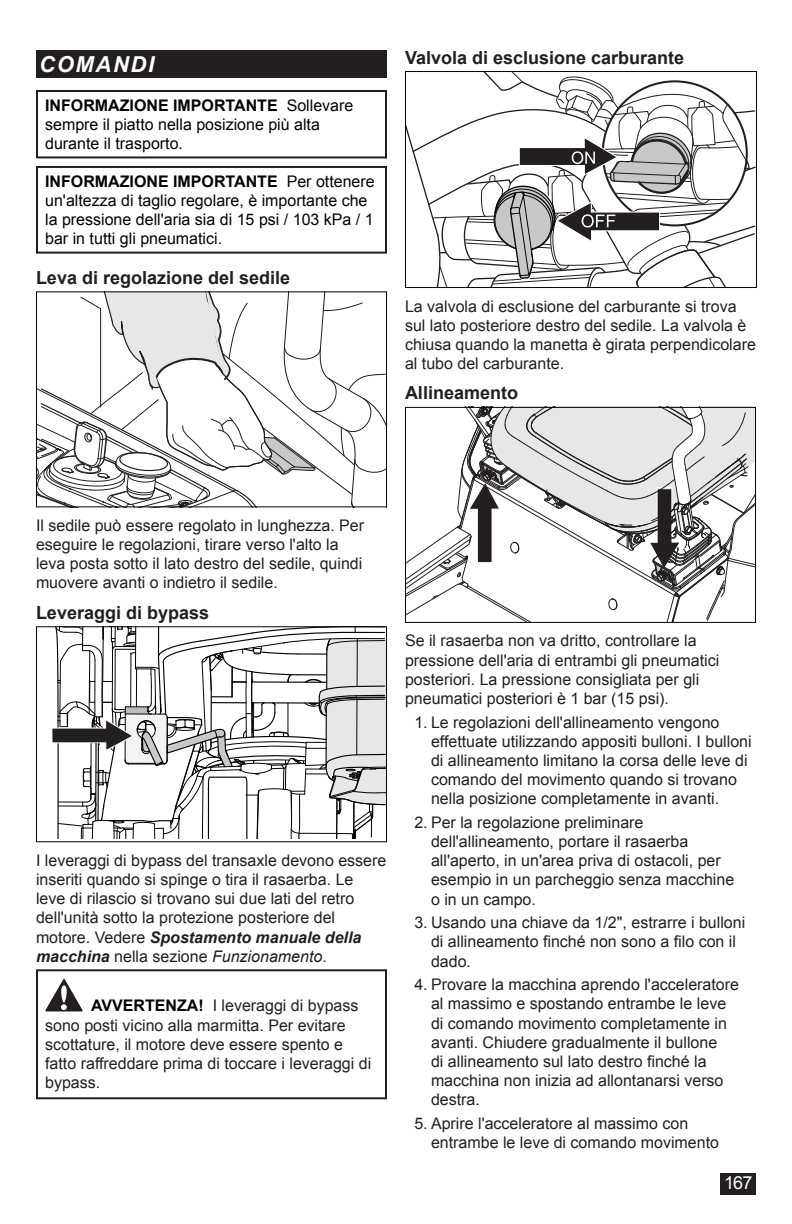
<style>
.page{position:relative;width:792px;height:1224px;background:#fff}
.page>*{position:absolute;margin:0;border:0;box-sizing:border-box;transform-origin:0 0}
.t1{font:italic 700 22px "Arial";letter-spacing:.075em;color:#fff}
.t2{font:700 18px "Arial";color:#231f20}
.t3{font:18px "Arial";color:#fff}
.t4{font:16px/19.2px "Arial";color:#231f20}
.t5{font:16px/19.2px "Arial";color:#040503}
.s1{font-weight:700}
.s2{font-weight:700;font-style:italic}
.s3{font-style:italic}
.s4{font-weight:700;color:#040503}
</style>
<div class="page">
<div style="left:721px;top:1174px;width:35px;height:21px;background:#231f20"></div>
<div style="left:36px;top:50px;width:351px;height:28px;background:#231f20"></div>
<div style="left:36px;top:90px;width:351px;height:68px;border:2px solid #231f20"></div>
<div style="left:36px;top:166px;width:351px;height:88px;border:2px solid #231f20"></div>
<svg style="left:36px;top:293px;width:351px;height:215px"></svg>
<div style="left:36px;top:291px;width:351px;height:216px;border:1px solid #040503"></div>
<svg style="left:52px;top:628px;width:333px;height:211px"></svg>
<div style="left:36px;top:626px;width:351px;height:216px;border:1px solid #040503"></div>
<svg style="left:45px;top:979px;width:38px;height:32px"></svg>
<div style="left:36px;top:969px;width:351px;height:130px;border:2px solid #231f20"></div>
<svg style="left:407px;top:73px;width:348px;height:213px"></svg>
<div style="left:405px;top:71px;width:352px;height:217px;border:1px solid #040503"></div>
<svg style="left:407px;top:409px;width:347px;height:212px"></svg>
<div style="left:405px;top:407px;width:351px;height:216px;border:1px solid #040503"></div>
<h1 class="t1" style="left:39px;top:50px;width:116px">COMANDI</h1>
<p class="t5" style="left:45px;top:96px;width:310px"><span class="s1">INFORMAZIONE IMPORTANTE</span> Sollevare sempre il piatto nella posizione più alta durante il trasporto.</p>
<p class="t5" style="left:45px;top:172px;width:331px"><span class="s1">INFORMAZIONE IMPORTANTE</span> Per ottenere un'altezza di taglio regolare, è importante che la pressione dell'aria sia di 15 psi / 103 kPa / 1 bar in tutti gli pneumatici.</p>
<p class="t2" style="left:36px;top:266px;width:256px">Leva di regolazione del sedile</p>
<p class="t2" style="left:405px;top:45px;width:281px">Valvola di esclusione carburante</p>
<p class="t4" style="left:405px;top:296px;width:352px">La valvola di esclusione del carburante si trova sul lato posteriore destro del sedile. La valvola è chiusa quando la manetta è girata perpendicolare al tubo del carburante.</p>
<p class="t2" style="left:405px;top:381px;width:115px">Allineamento</p>
<p class="t4" style="left:36px;top:516px;width:330px">Il sedile può essere regolato in lunghezza. Per eseguire le regolazioni, tirare verso l'alto la leva posta sotto il lato destro del sedile, quindi muovere avanti o indietro il sedile.</p>
<p class="t2" style="left:36px;top:600px;width:175px">Leveraggi di bypass</p>
<p class="t4" style="left:36px;top:851px;width:352px">I leveraggi di bypass del transaxle devono essere inseriti quando si spinge o tira il rasaerba. Le leve di rilascio si trovano sui due lati del retro dell'unità sotto la protezione posteriore del motore. Vedere <span class="s2">Spostamento manuale della macchina</span> nella sezione <span class="s3">Funzionamento</span>.</p>
<p class="t4" style="left:45px;top:996px;width:328px;text-indent:46px"><span class="s4">AVVERTENZA!</span> I leveraggi di bypass sono posti vicino alla marmitta. Per evitare scottature, il motore deve essere spento e fatto raffreddare prima di toccare i leveraggi di bypass.</p>
<p class="t4" style="left:405px;top:631px;width:316px">Se il rasaerba non va dritto, controllare la pressione dell'aria di entrambi gli pneumatici posteriori. La pressione consigliata per gli pneumatici posteriori è 1 bar (15 psi).</p>
<p class="t4" style="left:431px;top:712px;width:322px;text-indent:-17px">1. Le regolazioni dell'allineamento vengono effettuate utilizzando appositi bulloni. I bulloni di allineamento limitano la corsa delle leve di comando del movimento quando si trovano nella posizione completamente in avanti.</p>
<p class="t4" style="left:431px;top:813px;width:305px;text-indent:-17px">2. Per la regolazione preliminare dell'allineamento, portare il rasaerba all'aperto, in un'area priva di ostacoli, per esempio in un parcheggio senza macchine o in un campo.</p>
<p class="t4" style="left:431px;top:913px;width:316px;text-indent:-17px">3. Usando una chiave da 1/2", estrarre i bulloni di allineamento finché non sono a filo con il dado.</p>
<p class="t4" style="left:431px;top:975px;width:310px;text-indent:-17px">4. Provare la macchina aprendo l'acceleratore al massimo e spostando entrambe le leve di comando movimento completamente in avanti. Chiudere gradualmente il bullone<br>di allineamento sul lato destro finché la macchina non inizia ad allontanarsi verso destra.</p>
<p class="t4" style="left:431px;top:1114px;width:290px;text-indent:-17px">5. Aprire l'acceleratore al massimo con entrambe le leve di comando movimento</p>
<p class="t3" style="left:724px;top:1171px;width:30px">167</p>
</div>
